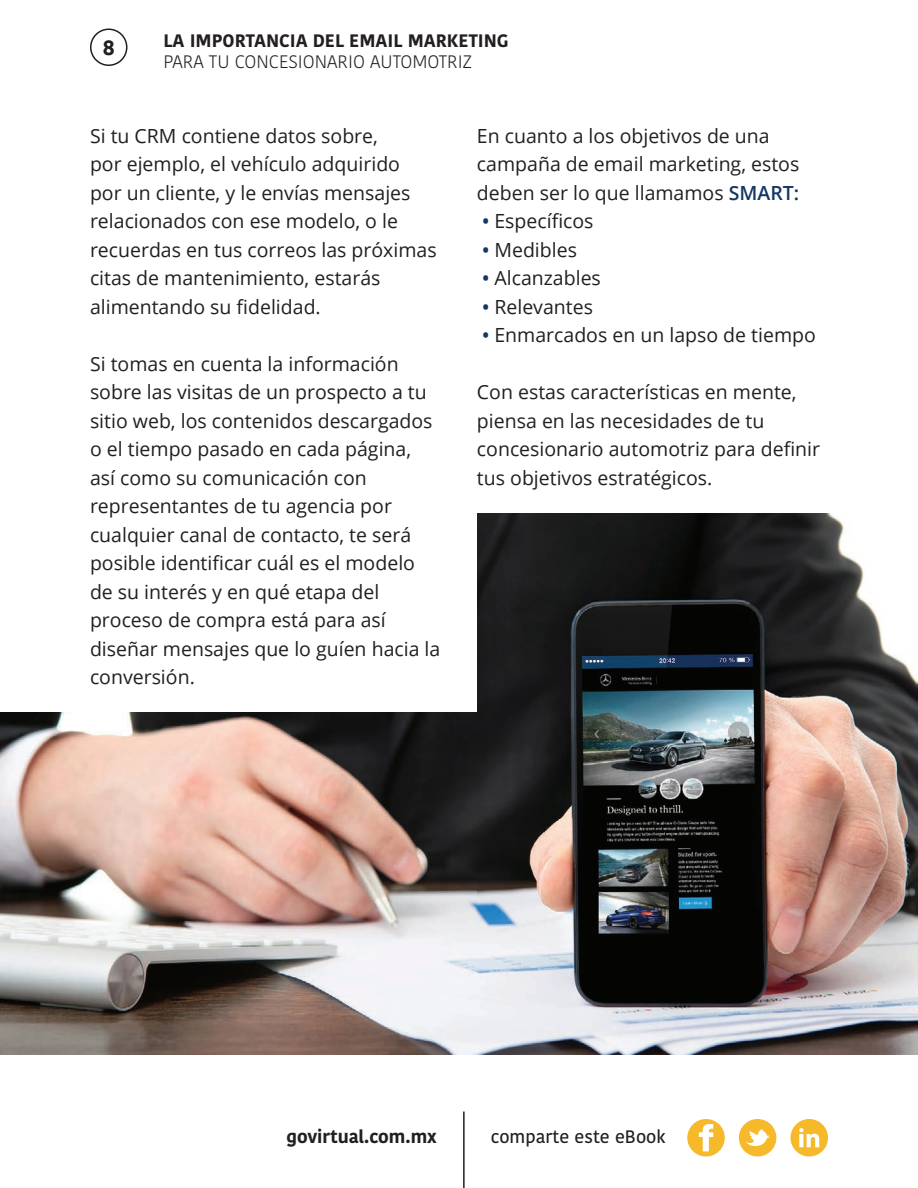
<style>
.page{position:relative;width:918px;height:1188px;background:#fff}
.page>*{position:absolute;margin:0;border:0;box-sizing:border-box;transform-origin:0 0}
.t1{font:700 21px "Ubuntu";color:#231f20}
.t2{font:19.5px/28.5px "Open Sans";color:#231f20}
.t3{font:700 18px "Kohinoor Devanagari";color:#231f20}
.t4{font:300 18px "Kohinoor Devanagari";color:#231f20}
.t5{font:500 18px "Kohinoor Devanagari";color:#231f20}
.s1{font-weight:600;color:#133862}
</style>
<div class="page">
<svg style="left:687px;top:1119px;width:38px;height:37px"></svg>
<svg style="left:739px;top:1119px;width:37px;height:37px"></svg>
<svg style="left:790px;top:1119px;width:38px;height:37px"></svg>
<div style="left:90px;top:28px;width:38px;height:38px;border:2px solid #231f20;border-radius:50%"></div>
<hr style="left:463px;top:1112px;width:2px;height:76px;background:#231f20">
<img style="left:0;top:712px;width:477px;height:342px">
<img style="left:477px;top:513px;width:441px;height:541px">
<p class="t1" style="left:103px;top:35px;width:13px">8</p>
<p class="t3" style="left:164px;top:25px;width:347px">LA IMPORTANCIA DEL EMAIL MARKETING</p>
<p class="t4" style="left:164px;top:52px;width:310px">PARA TU CONCESIONARIO AUTOMOTRIZ</p>
<p class="t2" style="left:90px;top:121px;width:348px">Si tu CRM contiene datos sobre,<br>por ejemplo, el vehículo adquirido<br>por un cliente, y le envías mensajes relacionados con ese modelo, o le recuerdas en tus correos las próximas citas de mantenimiento, estarás alimentando su fidelidad.</p>
<p class="t2" style="left:90px;top:349px;width:352px">Si tomas en cuenta la información sobre las visitas de un prospecto a tu sitio web, los contenidos descargados o el tiempo pasado en cada página, así como su comunicación con representantes de tu agencia por cualquier canal de contacto, te será posible identificar cuál es el modelo de su interés y en qué etapa del proceso de compra está para así diseñar mensajes que lo guíen hacia la conversión.</p>
<p class="t2" style="left:477px;top:121px;width:324px">En cuanto a los objetivos de una campaña de email marketing, estos deben ser lo que llamamos <span class="s1">SMART:</span></p>
<p class="t2" style="left:482px;top:206px;width:113px"><span class="s1">•</span> Específicos</p>
<p class="t2" style="left:482px;top:235px;width:96px"><span class="s1">•</span> Medibles</p>
<p class="t2" style="left:482px;top:263px;width:120px"><span class="s1">•</span> Alcanzables</p>
<p class="t2" style="left:482px;top:292px;width:112px"><span class="s1">•</span> Relevantes</p>
<p class="t2" style="left:482px;top:320px;width:335px"><span class="s1">•</span> Enmarcados en un lapso de tiempo</p>
<p class="t2" style="left:477px;top:377px;width:345px">Con estas características en mente, piensa en las necesidades de tu concesionario automotriz para definir tus objetivos estratégicos.</p>
<p class="t3" style="left:286px;top:1121px;width:152px">govirtual.com.mx</p>
<p class="t5" style="left:491px;top:1126px;width:177px">comparte este eBook</p>
</div>
